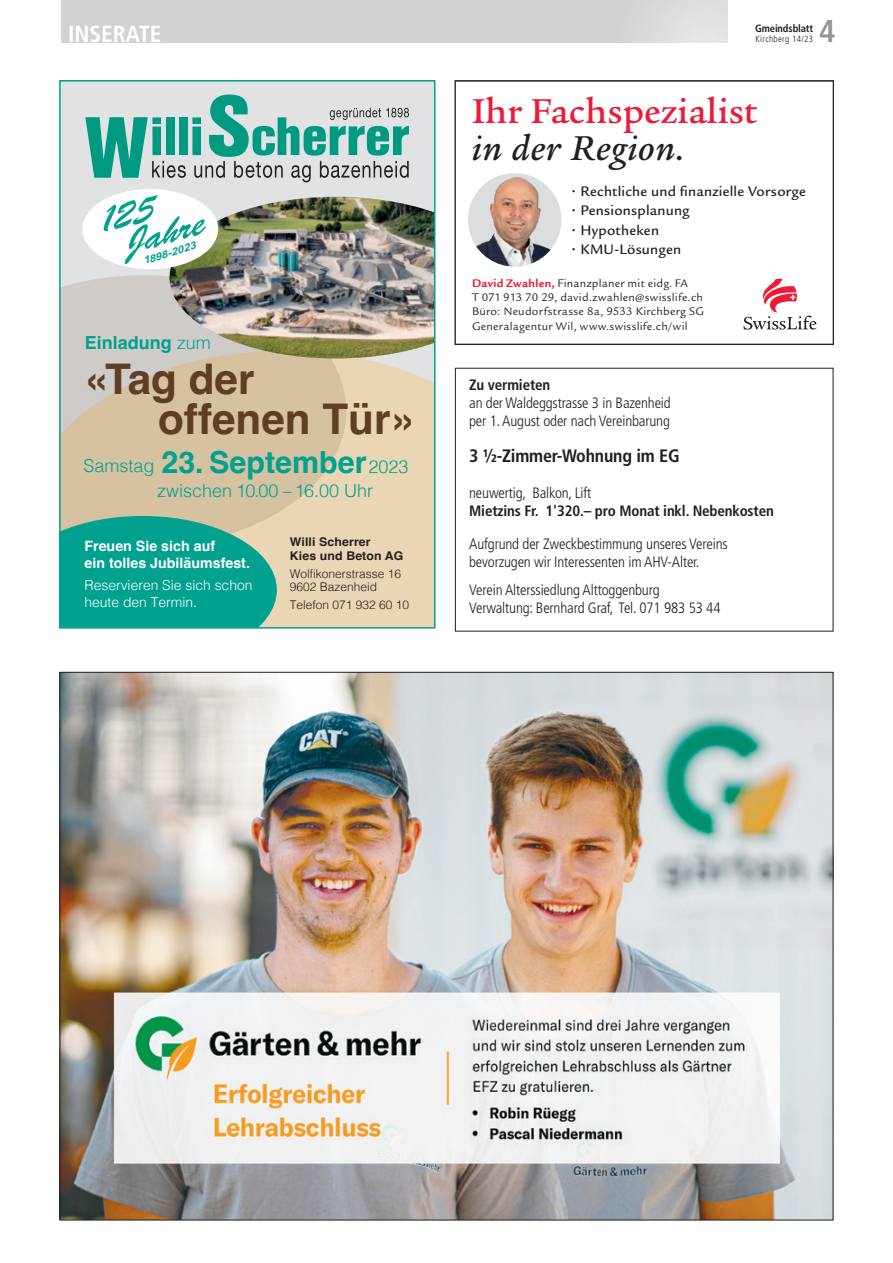
<style>
.page{position:relative;width:893px;height:1263px;background:#fff}
.page>*{position:absolute;margin:0;border:0;box-sizing:border-box;transform-origin:0 0}
.t1{font:700 42.3px/40.5px "Helvetica";color:#5e3e25}
.t2{font:500 37.5px "Legacy Serif ITC Pro";color:#ed1a3a}
.t3{font:italic 500 37.5px "Legacy Serif ITC Pro";letter-spacing:.02em;color:#231f20}
.t4{font:700 condensed 31.5px "Frutiger LT Std";color:#939598}
.t5{font:700 30.45px "Helvetica";color:#00a18f}
.t6{font:700 condensed 23.25px "Frutiger LT Std";color:#fff}
.t7{font:300 18px "Helvetica";color:#00a18f}
.t8{font:700 condensed 18px "Frutiger LT Std";letter-spacing:-.01em;color:#231f20}
.t9{font:700 18px "Helvetica";color:#00a18f}
.t10{font:300 condensed 15px/18px "Frutiger LT Std";letter-spacing:-.01em;color:#231f20}
.t11{font:500 15px/19.5px "Legacy Sans ITC Pro";letter-spacing:.015em;color:#231f20}
.t12{font:700 condensed 15px "Frutiger LT Std";letter-spacing:-.01em;color:#231f20}
.t13{font:700 14.25px/16.5px "Helvetica";color:#fff}
.t14{font:300 13.8px/16.5px "Helvetica";color:#fff}
.t15{font:12px/14.2px "Legacy Sans ITC Pro";letter-spacing:.025em;color:#231f20}
.t16{font:300 12px/13.5px "Helvetica";color:#231f20}
.t17{font:700 12px/13.5px "Helvetica";letter-spacing:.01em;color:#231f20}
.t18{font:700 condensed 10.5px "Frutiger LT Std";letter-spacing:-.01em;color:#231f20}
.t19{font:italic 700 10.35px "Arial Narrow";color:#00a18f;scale:1.36 1}
.t20{font:300 condensed 9px "Frutiger LT Std";letter-spacing:.04em;color:#231f20}
.s1{font-weight:300}
.s2{font-weight:300;font-size:18px}
.s3{font-weight:700;color:#ed1a3a}
</style>
<div class="page">
<div style="left:61px;top:0;width:666px;height:42px;background:linear-gradient(to right,#cecfd1,#d7d8da)"></div>
<div style="left:59px;top:80px;width:376px;height:549px;background:#e1e2e4"></div>
<div style="left:179px;top:117px;width:9px;height:38px;background:#009a83"></div>
<svg style="left:85px;top:117px;width:101px;height:61px"></svg>
<svg style="left:192px;top:95px;width:217px;height:87px"></svg>
<div style="left:277px;top:358px;width:155px;height:268px;background:#ead6b5"></div>
<svg style="left:62px;top:275px;width:284px;height:272px;background:#d6c5ac"></svg>
<svg style="left:62px;top:516px;width:215px;height:110px;background:#18a591"></svg>
<img style="left:169px;top:197px;width:263px;height:161px">
<div style="left:82px;top:189px;width:136px;height:80px;background:#fff;border-radius:50%"></div>
<div style="left:59px;top:80px;width:376px;height:549px;border:2px solid #00a18f"></div>
<img style="left:62px;top:674px;width:769px;height:544px">
<img style="left:472px;top:173px;width:87px;height:94px">
<svg style="left:743px;top:279px;width:73px;height:51px"></svg>
<div style="left:455px;top:80px;width:379px;height:265px;border:1px solid #231f20"></div>
<svg style="left:104px;top:195px;width:102px;height:69px"></svg>
<h3 class="t4" style="left:819px;top:13px;width:18px">4</h3>
<p class="t18" style="left:755px;top:22px;width:60px">Gmeindsblatt</p>
<h3 class="t6" style="left:68px;top:20px;width:95px">INSERATE</h3>
<p class="t20" style="left:755px;top:34px;width:59px">Kirchberg 14/23</p>
<p class="t19" style="left:141px;top:253px;width:41px;rotate:-17deg">1898-2023</p>
<p class="t9" style="left:85px;top:331px;width:127px">Einladung <span class="s1">zum</span></p>
<h1 class="t1" style="left:158px;top:363px;width:262px;text-indent:-73px">«Tag der<br>offenen Tür»</h1>
<h3 class="t5" style="left:84px;top:444px;width:284px"><span class="s2">Samstag</span> 23. September</h3>
<p class="t7" style="left:157px;top:475px;width:217px">zwischen 10.00 – 16.00 Uhr</p>
<p class="t7" style="left:368px;top:451px;width:42px">2023</p>
<p class="t13" style="left:84px;top:539px;width:167px">Freuen Sie sich auf<br>ein tolles Jubiläumsfest.</p>
<p class="t14" style="left:84px;top:576px;width:169px">Reservieren Sie sich schon heute den Termin.</p>
<p class="t17" style="left:290px;top:536px;width:115px">Willi Scherrer<br>Kies und Beton AG</p>
<p class="t16" style="left:290px;top:566px;width:113px">Wolfikonerstrasse 16<br>9602 Bazenheid</p>
<p class="t16" style="left:290px;top:597px;width:121px">Telefon 071 932 60 10</p>
<h2 class="t2" style="left:472px;top:88px;width:287px">Ihr Fachspezialist</h2>
<h2 class="t3" style="left:472px;top:124px;width:214px">in der Region.</h2>
<p class="t11" style="left:580px;top:181px;width:227px">Rechtliche und finanzielle Vorsorge<br>Pensionsplanung<br>Hypotheken<br>KMU-Lösungen</p>
<p class="t15" style="left:472px;top:276px;width:233px"><span class="s3">David Zwahlen,</span> Finanzplaner mit eidg. FA<br>T 071 913 70 29, david.zwahlen@swisslife.ch Büro: Neudorfstrasse 8a, 9533 Kirchberg SG Generalagentur Wil, www.swisslife.ch/wil</p>
<p class="t12" style="left:469px;top:376px;width:83px">Zu vermieten</p>
<p class="t10" style="left:469px;top:394px;width:203px">an der Waldeggstrasse 3 in Bazenheid per 1. August oder nach Vereinbarung</p>
<p class="t8" style="left:469px;top:445px;width:212px">3 1/2-Zimmer-Wohnung im EG</p>
<p class="t10" style="left:469px;top:484px;width:124px">neuwertig, Balkon, Lift</p>
<p class="t12" style="left:469px;top:502px;width:306px">Mietzins Fr. 1'320.– pro Monat inkl. Nebenkosten</p>
<p class="t10" style="left:469px;top:535px;width:260px">Aufgrund der Zweckbestimmung unseres Vereins bevorzugen wir Interessenten im AHV-Alter.</p>
<p class="t10" style="left:469px;top:581px;width:253px">Verein Alterssiedlung Alttoggenburg<br>Verwaltung: Bernhard Graf, Tel. 071 983 53 44</p>
</div>
